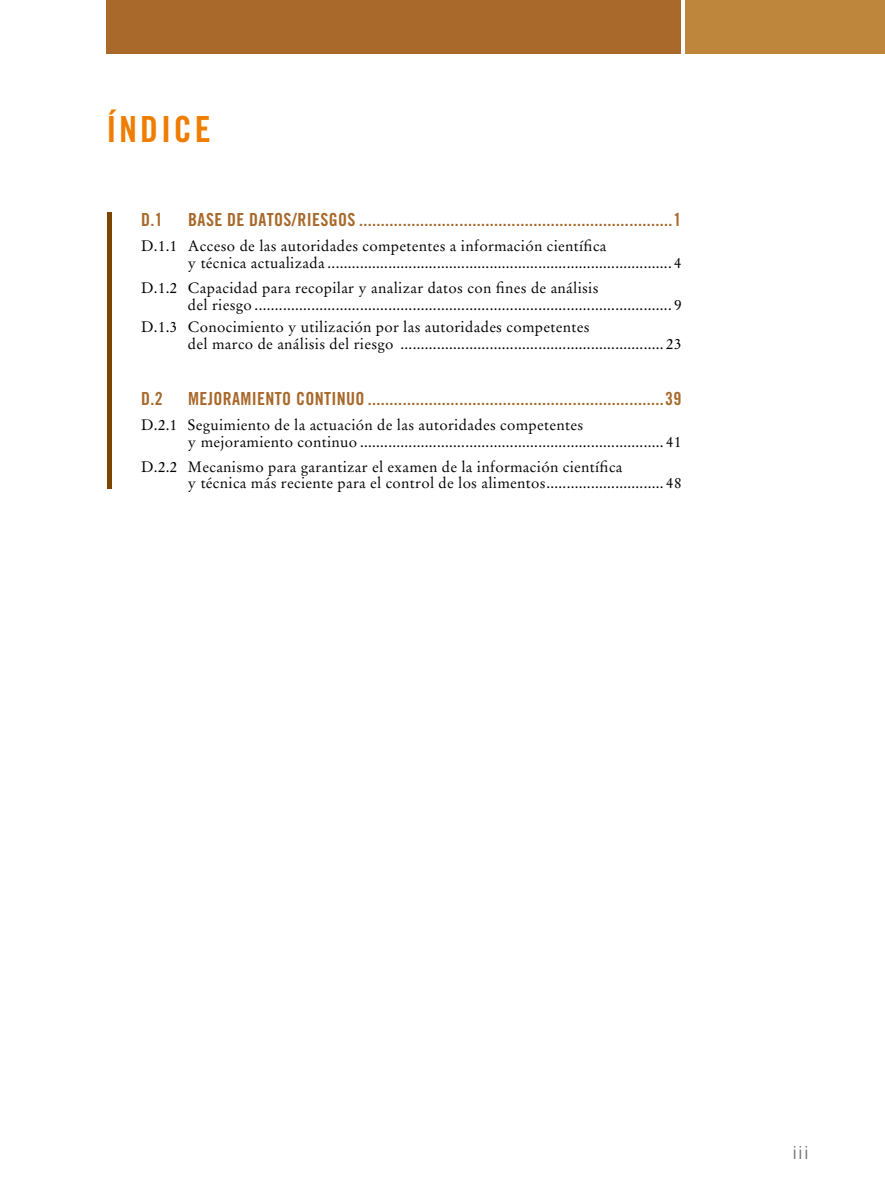
<style>
.page{position:relative;width:885px;height:1204px;background:#fff}
.page>*{position:absolute;margin:0;border:0;box-sizing:border-box;transform-origin:0 0}
.t1{font:36px "Trade Gothic Bold Cond Twenty";letter-spacing:.08em;color:#ef7d00}
.t2{font:18px "Trade Gothic Bold Cond Twenty";letter-spacing:.02em;color:#a8692b}
.t3{font:18px "Trade Gothic Cond Eighteen";color:#706f6f}
.t4{font:15px/16.5px "Stempel Garamond";letter-spacing:.02em;color:#000}
</style>
<div class="page">
<div style="left:106px;top:0;width:574px;height:53px;background:#a8692b"></div>
<div style="left:685px;top:0;width:199px;height:53px;background:#be853d"></div>
<hr style="left:107px;top:213px;width:4px;height:276px;background:#7d4400">
<h1 class="t1" style="left:106px;top:108px;width:106px">ÍNDICE</h1>
<p class="t2" style="left:141px;top:209px;width:23px">D.1</p>
<p class="t2" style="left:188px;top:209px;width:494px">BASE DE DATOS/RIESGOS ........................................................................1</p>
<p class="t4" style="left:188px;top:238px;width:495px;text-indent:-47px">D.1.1 Acceso de las autoridades competentes a información científica<br>y técnica actualizada ..................................................................................... 4</p>
<p class="t4" style="left:188px;top:280px;width:495px;text-indent:-47px">D.1.2 Capacidad para recopilar y analizar datos con fines de análisis<br>del riesgo ....................................................................................................... 9</p>
<p class="t4" style="left:188px;top:319px;width:495px;text-indent:-47px">D.1.3 Conocimiento y utilización por las autoridades competentes<br>del marco de análisis del riesgo ................................................................. 23</p>
<p class="t2" style="left:141px;top:387px;width:23px">D.2</p>
<p class="t2" style="left:188px;top:387px;width:494px">MEJORAMIENTO CONTINUO ....................................................................39</p>
<p class="t4" style="left:188px;top:416px;width:495px;text-indent:-47px">D.2.1 Seguimiento de la actuación de las autoridades competentes<br>y mejoramiento continuo ........................................................................... 41</p>
<p class="t4" style="left:188px;top:458px;width:495px;text-indent:-47px">D.2.2 Mecanismo para garantizar el examen de la información científica<br>y técnica más reciente para el control de los alimentos............................. 48</p>
<p class="t3" style="left:792px;top:1141px;width:17px">iii</p>
</div>
